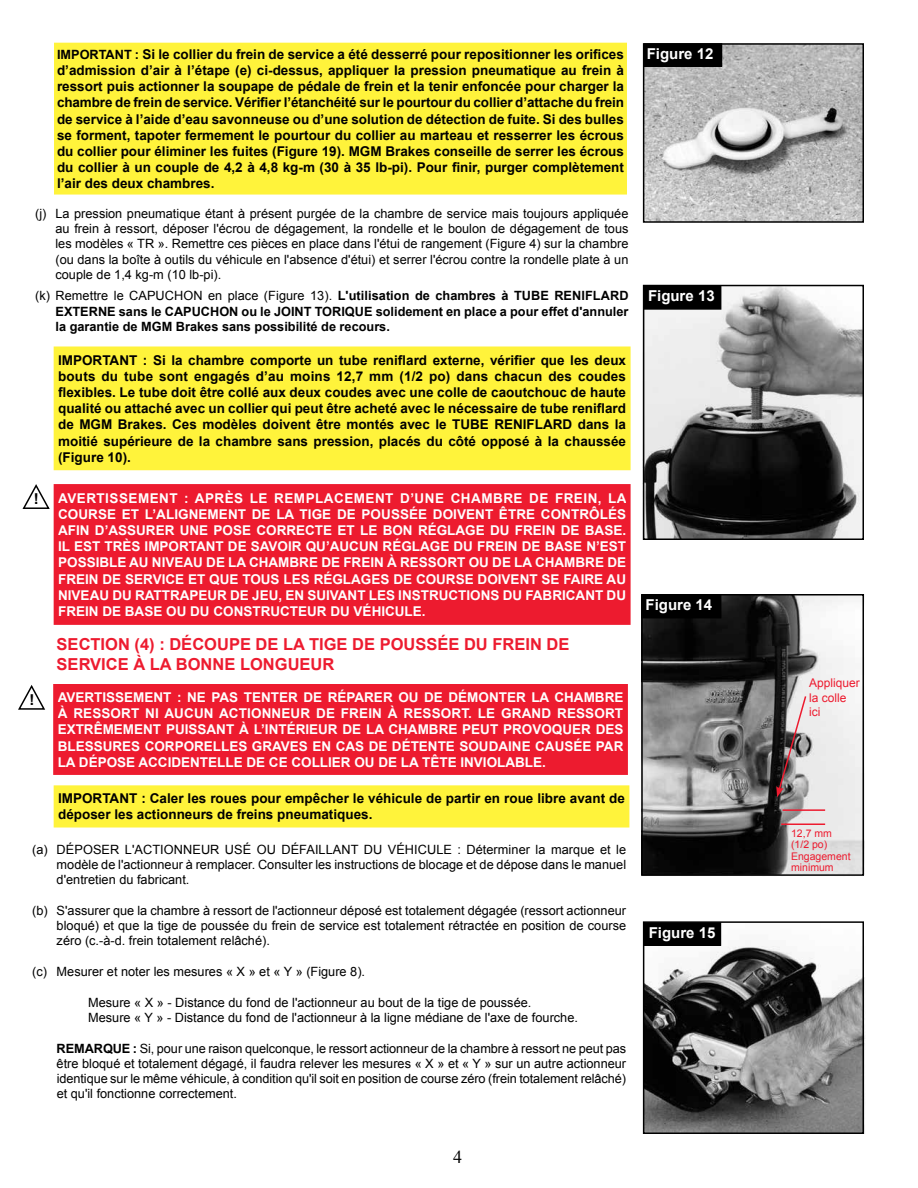
<style>
.page{position:relative;width:918px;height:1188px;background:#fff}
.page>*{position:absolute;margin:0;border:0;box-sizing:border-box;transform-origin:0 0}
.t1{font:18px "Times New Roman";color:#000}
.t2{font:700 16.5px/19.8px "Arial";color:#ed1b2f}
.t3{font:700 15px "Arial";color:#fff}
.t4{font:700 15px "Arial";color:#000}
.t5{font:700 13.5px/16.2px "Arial";color:#000;text-align:justify}
.t6{font:700 13.5px/16.2px "Arial";color:#fff;text-align:justify}
.t7{font:12.75px/15.3px "Arial";color:#000;text-align:justify}
.t8{font:700 12.75px/15.3px "Arial";color:#000}
.t9{font:12px/14.4px "Arial";color:#ed1b2f}
.t10{font:10.5px/11.2px "Arial";color:#ed1b2f}
.s1{font-size:12.75px}
.s2{font-weight:700}
</style>
<div class="page">
<img style="left:644px;top:597px;width:217px;height:276px">
<img style="left:646px;top:924px;width:219px;height:210px">
<img style="left:646px;top:46px;width:215px;height:174px">
<div style="left:643px;top:43px;width:221px;height:180px;border:2px solid #000"></div>
<div style="left:643px;top:921px;width:221px;height:213px;border:2px solid #000"></div>
<img style="left:646px;top:288px;width:215px;height:249px">
<div style="left:643px;top:285px;width:221px;height:255px;border:2px solid #000"></div>
<div style="left:641px;top:594px;width:223px;height:282px;border:2px solid #000"></div>
<svg style="left:776px;top:695px;width:31px;height:102px;background:#897e7f"></svg>
<hr style="left:783px;top:809px;width:42px;height:2px;background:#ed1b2f">
<hr style="left:781px;top:824px;width:44px;height:1px;background:#ed1b2f">
<div style="left:644px;top:44px;width:78px;height:22px;background:#000"></div>
<div style="left:644px;top:43px;width:78px;height:24px;border:2px solid #000"></div>
<div style="left:644px;top:287px;width:77px;height:22px;background:#000"></div>
<div style="left:644px;top:286px;width:77px;height:24px;border:2px solid #000"></div>
<div style="left:642px;top:596px;width:79px;height:22px;background:#000"></div>
<div style="left:641px;top:595px;width:80px;height:23px;border:2px solid #000"></div>
<div style="left:644px;top:923px;width:76px;height:22px;background:#000"></div>
<div style="left:644px;top:922px;width:77px;height:24px;border:2px solid #000"></div>
<svg style="left:22px;top:484px;width:28px;height:25px"></svg>
<svg style="left:18px;top:685px;width:28px;height:25px"></svg>
<div style="left:56px;top:349px;width:572px;height:119px;background:#fff33b"></div>
<div style="left:54px;top:346px;width:577px;height:124px;border:4px solid #fff33b"></div>
<div style="left:56px;top:788px;width:571px;height:37px;background:#fff33b"></div>
<div style="left:54px;top:785px;width:575px;height:43px;border:4px solid #fff33b"></div>
<div style="left:56px;top:486px;width:572px;height:137px;background:#ed1b2f"></div>
<div style="left:54px;top:484px;width:577px;height:141px;border:4px solid #ed1b2f"></div>
<div style="left:55px;top:686px;width:571px;height:87px;background:#ed1b2f"></div>
<div style="left:53px;top:684px;width:575px;height:91px;border:4px solid #ed1b2f"></div>
<div style="left:56px;top:44px;width:570px;height:149px;background:#fff33b"></div>
<div style="left:54px;top:43px;width:573px;height:152px;border:3px solid #fff33b"></div>
<p class="t5" style="left:57px;top:46px;width:569px"><span class="s1">IMPORTANT :</span> Si le collier du frein de service a été desserré pour repositionner les orifices d’admission d’air à l’étape (e) ci-dessus, appliquer la pression pneumatique au frein à ressort puis actionner la soupape de pédale de frein et la tenir enfoncée pour charger la chambre de frein de service. Vérifier l’étanchéité sur le pourtour du collier d’attache du frein de service à l’aide d’eau savonneuse ou d’une solution de détection de fuite. Si des bulles se forment, tapoter fermement le pourtour du collier au marteau et resserrer les écrous du collier pour éliminer les fuites (Figure 19). MGM Brakes conseille de serrer les écrous du collier à un couple de 4,2 à 4,8 kg-m (30 à 35 lb-pi). Pour finir, purger complètement l’air des deux chambres.</p>
<p class="t7" style="left:35px;top:206px;width:13px">(j)</p>
<p class="t7" style="left:56px;top:206px;width:574px">La pression pneumatique étant à présent purgée de la chambre de service mais toujours appliquée au frein à ressort, déposer l'écrou de dégagement, la rondelle et le boulon de dégagement de tous les modèles « TR ». Remettre ces pièces en place dans l'étui de rangement (Figure 4) sur la chambre (ou dans la boîte à outils du véhicule en l'absence d'étui) et serrer l'écrou contre la rondelle plate à un couple de 1,4 kg-m (10 lb-pi).</p>
<p class="t8" style="left:56px;top:304px;width:575px">EXTERNE sans le CAPUCHON ou le JOINT TORIQUE solidement en place a pour effet d'annuler la garantie de MGM Brakes sans possibilité de recours.</p>
<p class="t7" style="left:35px;top:288px;width:595px">(k) Remettre le CAPUCHON en place (Figure 13). <span class="s2">L'utilisation de chambres à TUBE RENIFLARD</span></p>
<p class="t4" style="left:34px;top:489px;width:6px">!</p>
<p class="t4" style="left:29px;top:690px;width:6px">!</p>
<p class="t5" style="left:58px;top:352px;width:570px">IMPORTANT : Si la chambre comporte un tube reniflard externe, vérifier que les deux bouts du tube sont engagés d’au moins 12,7 mm (1/2 po) dans chacun des coudes flexibles. Le tube doit être collé aux deux coudes avec une colle de caoutchouc de haute qualité ou attaché avec un collier qui peut être acheté avec le nécessaire de tube reniflard de MGM Brakes. Ces modèles doivent être montés avec le TUBE RENIFLARD dans la moitié supérieure de la chambre sans pression, placés du côté opposé à la chaussée (Figure 10).</p>
<p class="t6" style="left:58px;top:490px;width:570px">AVERTISSEMENT : APRÈS LE REMPLACEMENT D’UNE CHAMBRE DE FREIN, LA COURSE ET L’ALIGNEMENT DE LA TIGE DE POUSSÉE DOIVENT ÊTRE CONTRÔLÉS AFIN D’ASSURER UNE POSE CORRECTE ET LE BON RÉGLAGE DU FREIN DE BASE.<br>IL EST TRÈS IMPORTANT DE SAVOIR QU’AUCUN RÉGLAGE DU FREIN DE BASE N’EST POSSIBLE AU NIVEAU DE LA CHAMBRE DE FREIN À RESSORT OU DE LA CHAMBRE DE FREIN DE SERVICE ET QUE TOUS LES RÉGLAGES DE COURSE DOIVENT SE FAIRE AU NIVEAU DU RATTRAPEUR DE JEU, EN SUIVANT LES INSTRUCTIONS DU FABRICANT DU FREIN DE BASE OU DU CONSTRUCTEUR DU VÉHICULE.</p>
<p class="t2" style="left:57px;top:635px;width:514px">SECTION (4) : DÉCOUPE DE LA TIGE DE POUSSÉE DU FREIN DE<br>SERVICE À LA BONNE LONGUEUR</p>
<p class="t6" style="left:58px;top:690px;width:567px">AVERTISSEMENT : NE PAS TENTER DE RÉPARER OU DE DÉMONTER LA CHAMBRE À RESSORT NI AUCUN ACTIONNEUR DE FREIN À RESSORT. LE GRAND RESSORT EXTRÊMEMENT PUISSANT À L’INTÉRIEUR DE LA CHAMBRE PEUT PROVOQUER DES BLESSURES CORPORELLES GRAVES EN CAS DE DÉTENTE SOUDAINE CAUSÉE PAR LA DÉPOSE ACCIDENTELLE DE CE COLLIER OU DE LA TÊTE INVIOLABLE.</p>
<p class="t7" style="left:32px;top:842px;width:17px">(a)</p>
<p class="t7" style="left:32px;top:903px;width:17px">(b)</p>
<p class="t7" style="left:32px;top:964px;width:16px">(c)</p>
<p class="t5" style="left:58px;top:791px;width:568px">IMPORTANT : Caler les roues pour empêcher le véhicule de partir en roue libre avant de déposer les actionneurs de freins pneumatiques.</p>
<p class="t7" style="left:57px;top:842px;width:571px">DÉPOSER L'ACTIONNEUR USÉ OU DÉFAILLANT DU VÉHICULE : Déterminer la marque et le modèle de l'actionneur à remplacer. Consulter les instructions de blocage et de dépose dans le manuel d'entretien du fabricant.</p>
<p class="t7" style="left:57px;top:903px;width:571px">S'assurer que la chambre à ressort de l'actionneur déposé est totalement dégagée (ressort actionneur bloqué) et que la tige de poussée du frein de service est totalement rétractée en position de course zéro (c.-à-d. frein totalement relâché).</p>
<p class="t7" style="left:57px;top:964px;width:310px">Mesurer et noter les mesures « X » et « Y » (Figure 8).</p>
<p class="t7" style="left:88px;top:995px;width:491px">Mesure « X » - Distance du fond de l'actionneur au bout de la tige de poussée.<br>Mesure « Y » - Distance du fond de l'actionneur à la ligne médiane de l'axe de fourche.</p>
<p class="t7" style="left:57px;top:1041px;width:571px"><span class="s2">REMARQUE :</span> Si, pour une raison quelconque, le ressort actionneur de la chambre à ressort ne peut pas être bloqué et totalement dégagé, il faudra relever les mesures « X » et « Y » sur un autre actionneur identique sur le même véhicule, à condition qu'il soit en position de course zéro (frein totalement relâché) et qu'il fonctionne correctement.</p>
<p class="t3" style="left:647px;top:44px;width:68px">Figure 12</p>
<p class="t3" style="left:648px;top:286px;width:68px">Figure 13</p>
<p class="t3" style="left:646px;top:595px;width:68px">Figure 14</p>
<p class="t3" style="left:649px;top:923px;width:68px">Figure 15</p>
<h1 class="t1" style="left:453px;top:1144px;width:10px">4</h1>
<p class="t9" style="left:809px;top:676px;width:52px">Appliquer la colle ici</p>
<p class="t10" style="left:791px;top:828px;width:61px">12,7 mm (1/2 po)<br>Engagement minimum</p>
</div>
